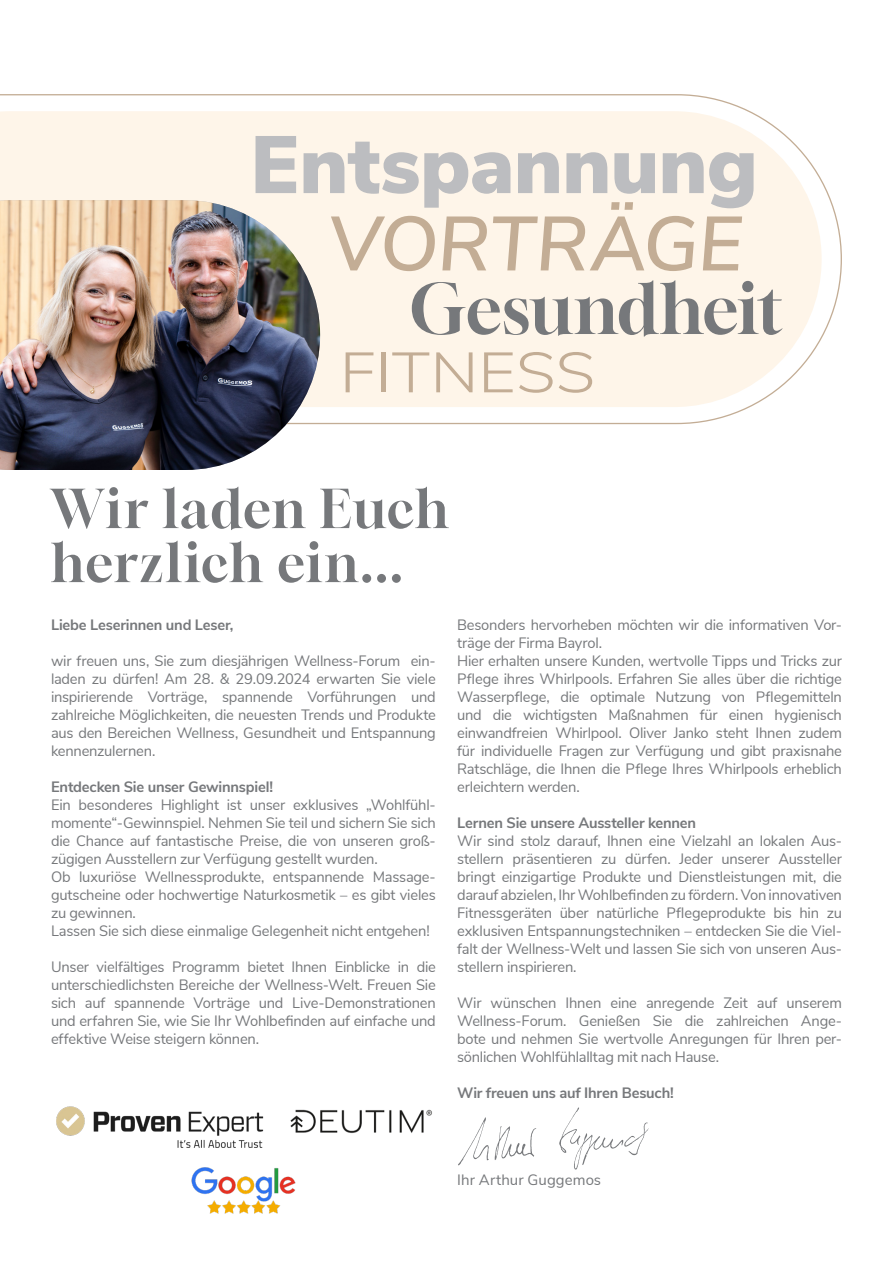
<style>
.page{position:relative;width:893px;height:1263px;background:#fff}
.page>*{position:absolute;margin:0;border:0;box-sizing:border-box;transform-origin:0 0}
.t1{font:900 81px "Nunito Sans";letter-spacing:-.005em;color:#bcbdc0}
.t2{font:italic 600 76.5px "Nunito Sans";letter-spacing:-.01em;color:#c3ad95}
.t3{font:68.1px "Gloock";color:#76787b}
.t4{font:300 56.55px "Nunito Sans";letter-spacing:-.005em;color:#c3ad95;scale:1.16 1}
.t5{font:52.5px/54px "Gloock";letter-spacing:.025em;color:#76787b}
.t6{font:15px/18px "Nunito Sans";letter-spacing:-.015em;color:#76787b;text-align:justify}
.t7{font:700 15px "Nunito Sans";letter-spacing:-.01em;color:#76787b}
.t8{font:15px "Nunito Sans";letter-spacing:.005em;color:#76787b}
</style>
<div class="page">
<svg style="left:0;top:94px;width:842px;height:330px"></svg>
<div style="left:0;top:111px;width:822px;height:296px;background:#fef5e9"></div>
<img style="left:290px;top:1109px;width:142px;height:24px">
<img style="left:191px;top:1167px;width:105px;height:47px">
<img style="left:56px;top:1106px;width:208px;height:42px">
<img style="left:0;top:200px;width:320px;height:270px">
<img style="left:458px;top:1107px;width:191px;height:63px">
<h1 class="t1" style="left:250px;top:105px;width:509px">Entspannung</h1>
<h2 class="t2" style="left:328px;top:188px;width:416px">VORTRÄGE</h2>
<h3 class="t3" style="left:409px;top:266px;width:375px">Gesundheit</h3>
<h3 class="t4" style="left:340px;top:331px;width:222px">FITNESS</h3>
<h3 class="t5" style="left:51px;top:481px;width:399px">Wir laden Euch herzlich ein...</h3>
<p class="t7" style="left:51px;top:614px;width:184px">Liebe Leserinnen und Leser,</p>
<p class="t6" style="left:51px;top:651px;width:386px">wir freuen uns, Sie zum diesjährigen Wellness-Forum ein&shy;laden zu dürfen! Am 28. &amp; 29.09.2024 erwarten Sie viele inspirierende Vorträge, spannende Vorführungen und zahlreiche Möglichkeiten, die neuesten Trends und Produkte aus den Bereichen Wellness, Gesundheit und Entspannung kennenzulernen.</p>
<p class="t7" style="left:51px;top:776px;width:224px">Entdecken Sie unser Gewinnspiel!</p>
<p class="t6" style="left:51px;top:795px;width:386px;text-align:left">Ein besonderes Highlight ist unser exklusives „Wohlfühl&shy;momente“-Gewinnspiel. Nehmen Sie teil und sichern Sie sich die Chance auf fantastische Preise, die von unseren groß&shy;zügigen Ausstellern zur Verfügung gestellt wurden.<br>Ob luxuriöse Wellnessprodukte, entspannende Massage&shy;gutscheine oder hochwertige Naturkosmetik – es gibt vieles zu gewinnen.<br>Lassen Sie sich diese einmalige Gelegenheit nicht entgehen!</p>
<p class="t6" style="left:51px;top:957px;width:386px">Unser vielfältiges Programm bietet Ihnen Einblicke in die unterschiedlichsten Bereiche der Wellness-Welt. Freuen Sie sich auf spannende Vorträge und Live-Demonstrationen und erfahren Sie, wie Sie Ihr Wohlbefinden auf einfache und effektive Weise steigern können.</p>
<p class="t6" style="left:457px;top:615px;width:386px;text-align:left">Besonders hervorheben möchten wir die informativen Vor&shy;träge der Firma Bayrol.<br>Hier erhalten unsere Kunden, wertvolle Tipps und Tricks zur Pflege ihres Whirlpools. Erfahren Sie alles über die richtige Wasserpflege, die optimale Nutzung von Pflegemitteln und die wichtigsten Maßnahmen für einen hygienisch einwandfreien Whirlpool. Oliver Janko steht Ihnen zudem für individuelle Fragen zur Verfügung und gibt praxisnahe Ratschläge, die Ihnen die Pflege Ihres Whirlpools erheblich erleichtern werden.</p>
<p class="t7" style="left:457px;top:812px;width:241px">Lernen Sie unsere Aussteller kennen</p>
<p class="t6" style="left:457px;top:831px;width:386px">Wir sind stolz darauf, Ihnen eine Vielzahl an lokalen Aus&shy;stellern präsentieren zu dürfen. Jeder unserer Aussteller bringt einzigartige Produkte und Dienstleistungen mit, die darauf abzielen, Ihr Wohlbefinden zu fördern. Von innovativen Fitnessgeräten über natürliche Pflegeprodukte bis hin zu exklusiven Entspannungstechniken – entdecken Sie die Viel&shy;falt der Wellness-Welt und lassen Sie sich von unseren Aus&shy;stellern inspirieren.</p>
<p class="t6" style="left:457px;top:993px;width:386px">Wir wünschen Ihnen eine anregende Zeit auf unserem Wellness-Forum. Genießen Sie die zahlreichen Ange&shy;bote und nehmen Sie wertvolle Anregungen für Ihren per&shy;sönlichen Wohlfühlalltag mit nach Hause.</p>
<p class="t7" style="left:457px;top:1082px;width:218px">Wir freuen uns auf Ihren Besuch!</p>
<p class="t8" style="left:457px;top:1169px;width:145px">Ihr Arthur Guggemos</p>
</div>
